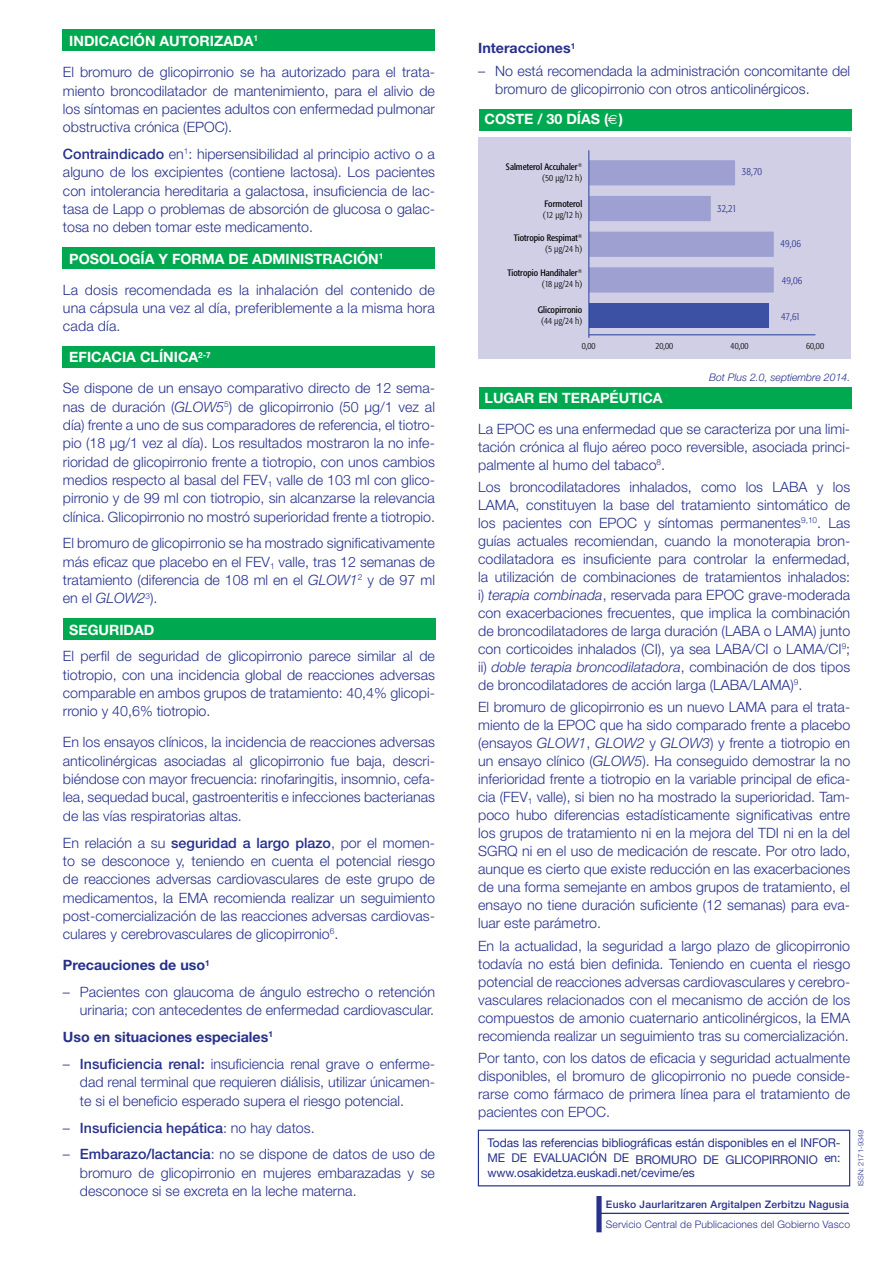
<style>
.page{position:relative;width:893px;height:1263px;background:#fff}
.page>*{position:absolute;margin:0;border:0;box-sizing:border-box;transform-origin:0 0}
.t1{font:300 14.25px/18px "Helvetica Neue";color:#27318b;text-align:justify}
.t2{font:700 14.25px "Helvetica Neue";color:#27318b}
.t3{font:700 14.25px "Helvetica Neue";color:#fff}
.t4{font:500 14.25px "Helvetica Neue";color:#27318b}
.t5{font:12px/16.5px "Helvetica Neue";letter-spacing:-.01em;color:#27318b}
.t6{font:italic 300 10.5px "Helvetica Neue";color:#27318b}
.t7{font:300 condensed 10.5px "Formata";color:#27318b}
.t8{font:300 10.35px "Helvetica Neue";letter-spacing:.01em;color:#27318b}
.t9{font:500 10.35px "Helvetica Neue";letter-spacing:.02em;color:#27318b}
.t10{font:condensed 9.3px/11.1px "Formata";color:#000;text-align:right}
.t11{font:300 condensed 9.3px "Formata";color:#000}
.t12{font:300 7.5px "Helvetica Neue";color:#27318b}
.s1{font-weight:700;color:#fff}
.s2{font-weight:500}
.s3{font-style:italic}
.s4{font-weight:300}
</style>
<div class="page">
<div style="left:479px;top:109px;width:372px;height:22px;background:#00a94f"></div>
<div style="left:479px;top:388px;width:372px;height:21px;background:#00a94f"></div>
<div style="left:63px;top:29px;width:372px;height:21px;background:#00a94f"></div>
<div style="left:63px;top:619px;width:372px;height:21px;background:#00a94f"></div>
<div style="left:62px;top:247px;width:373px;height:22px;background:#00a94f"></div>
<div style="left:63px;top:346px;width:372px;height:22px;background:#00a94f"></div>
<hr style="left:598px;top:1213px;width:251px;height:1px;background:#27318b">
<div style="left:596px;top:1196px;width:6px;height:36px;background:#27318b"></div>
<div style="left:478px;top:1130px;width:372px;height:56px;border:1px solid #27318b"></div>
<div style="left:478px;top:137px;width:373px;height:222px;background:#d0cfe6"></div>
<div style="left:589px;top:303px;width:180px;height:25px;background:#3c51a3"></div>
<svg style="left:590px;top:160px;width:184px;height:133px"></svg>
<hr style="left:589px;top:335px;width:226px;height:1px;background:#21409a">
<hr style="left:589px;top:150px;width:1px;height:188px;background:#21409a">
<p class="t1" style="left:63px;top:25px;width:374px;line-height:31px;text-indent:6px"><span class="s1">INDICACIÓN AUTORIZADA</span><sup>1<br></sup>El bromuro de glicopirronio se ha autorizado para el trata-</p>
<p class="t1" style="left:63px;top:81px;width:374px">miento broncodilatador de mantenimiento, para el alivio de los síntomas en pacientes adultos con enfermedad pulmonar obstructiva crónica (EPOC).</p>
<p class="t1" style="left:63px;top:145px;width:374px"><span class="s2">Contraindicado</span> en<sup>1</sup>: hipersensibilidad al principio activo o a alguno de los excipientes (contiene lactosa). Los pacientes con intolerancia hereditaria a galactosa, insuficiencia de lac&shy;tasa de Lapp o problemas de absorción de glucosa o galac&shy;tosa no deben tomar este medicamento.</p>
<p class="t1" style="left:63px;top:243px;width:374px;line-height:31px;text-indent:6px"><span class="s1">POSOLOGÍA Y FORMA DE ADMINISTRACIÓN</span><sup>1<br></sup>La dosis recomendada es la inhalación del contenido de</p>
<p class="t1" style="left:63px;top:298px;width:374px">una cápsula una vez al día, preferiblemente a la misma hora cada día.</p>
<p class="t1" style="left:63px;top:341px;width:374px;line-height:31px;text-indent:6px"><span class="s1">EFICACIA CLÍNICA</span><sup>2-7<br></sup>Se dispone de un ensayo comparativo directo de 12 sema-</p>
<p class="t1" style="left:63px;top:397px;width:374px">nas de duración (<span class="s3">GLOW5</span><sup>5</sup>) de glicopirronio (50 µg/1 vez al día) frente a uno de sus comparadores de referencia, el tiotro&shy;pio (18 µg/1 vez al día). Los resultados mostraron la no infe&shy;rioridad de glicopirronio frente a tiotropio, con unos cambios medios respecto al basal del FEV<sub>1</sub> valle de 103 ml con glico&shy;pirronio y de 99 ml con tiotropio, sin alcanzarse la relevancia clínica. Glicopirronio no mostró superioridad frente a tiotropio.</p>
<p class="t1" style="left:63px;top:534px;width:374px">El bromuro de glicopirronio se ha mostrado significativamente más eficaz que placebo en el FEV<sub>1</sub> valle, tras 12 semanas de tratamiento (diferencia de 108 ml en el <span class="s3">GLOW1</span><sup>2</sup> y de 97 ml en el <span class="s3">GLOW2</span><sup>3</sup>).</p>
<p class="t3" style="left:69px;top:621px;width:87px">SEGURIDAD</p>
<p class="t1" style="left:63px;top:647px;width:374px">El perfil de seguridad de glicopirronio parece similar al de tiotropio, con una incidencia global de reacciones adversas comparable en ambos grupos de tratamiento: 40,4% glicopi&shy;rronio y 40,6% tiotropio.</p>
<p class="t1" style="left:63px;top:733px;width:374px">En los ensayos clínicos, la incidencia de reacciones adversas anticolinérgicas asociadas al glicopirronio fue baja, descri&shy;biéndose con mayor frecuencia: rinofaringitis, insomnio, cefa&shy;lea, sequedad bucal, gastroenteritis e infecciones bacterianas de las vías respiratorias altas.</p>
<p class="t1" style="left:63px;top:833px;width:374px">En relación a su <span class="s2">seguridad a largo plazo</span>, por el momen&shy;to se desconoce y, teniendo en cuenta el potencial riesgo de reacciones adversas cardiovasculares de este grupo de medicamentos, la EMA recomienda realizar un seguimiento post-comercialización de las reacciones adversas cardiovas&shy;culares y cerebrovasculares de glicopirronio<sup>6</sup>.</p>
<p class="t2" style="left:63px;top:956px;width:148px">Precauciones de uso<sup>1</sup></p>
<p class="t1" style="left:63px;top:982px;width:374px;text-align:right">– Pacientes con glaucoma de ángulo estrecho o retención urinaria; con antecedentes de enfermedad cardiovascular.</p>
<p class="t2" style="left:63px;top:1028px;width:212px">Uso en situaciones especiales<sup>1</sup></p>
<p class="t1" style="left:80px;top:1054px;width:357px;text-indent:-17px">– <span class="s2">Insuficiencia renal:</span> insuficiencia renal grave o enferme&shy;dad renal terminal que requieren diálisis, utilizar únicamen&shy;te si el beneficio esperado supera el riesgo potencial.</p>
<p class="t4" style="left:63px;top:1119px;width:253px"><span class="s4">–</span> Insuficiencia hepática<span class="s4">: no hay datos.</span></p>
<p class="t1" style="left:80px;top:1145px;width:357px;text-indent:-17px">– <span class="s2">Embarazo/lactancia</span>: no se dispone de datos de uso de bromuro de glicopirronio en mujeres embarazadas y se desconoce si se excreta en la leche materna.</p>
<p class="t2" style="left:478px;top:40px;width:99px">Interacciones<sup>1</sup></p>
<p class="t1" style="left:495px;top:61px;width:357px;text-indent:-17px">– No está recomendada la administración concomitante del bromuro de glicopirronio con otros anticolinérgicos.</p>
<p class="t3" style="left:485px;top:111px;width:140px">COSTE / 30 DÍAS ( )</p>
<p class="t10" style="left:506px;top:162px;width:78px">Salmeterol Accuhaler<sup>® </sup><span class="s4">(50 µg/12 h)</span></p>
<p class="t7" style="left:742px;top:165px;width:22px">38,70</p>
<p class="t7" style="left:717px;top:202px;width:21px">32,21</p>
<p class="t10" style="left:544px;top:198px;width:39px">Formoterol</p>
<p class="t11" style="left:543px;top:209px;width:41px">(12 µg/12 h)</p>
<p class="t10" style="left:514px;top:232px;width:70px">Tiotropio Respimat<sup>® </sup><span class="s4">(5 µg/24 h)</span></p>
<p class="t10" style="left:507px;top:267px;width:76px">Tiotropio Handihaler<sup>® </sup><span class="s4">(18 µg/24 h)</span></p>
<p class="t10" style="left:538px;top:304px;width:46px">Glicopirronio</p>
<p class="t11" style="left:541px;top:315px;width:43px">(44 µg/24 h)</p>
<p class="t7" style="left:781px;top:237px;width:22px">49,06</p>
<p class="t7" style="left:782px;top:274px;width:22px">49,06</p>
<p class="t7" style="left:781px;top:310px;width:21px">47,61</p>
<p class="t11" style="left:582px;top:340px;width:15px">0,00</p>
<p class="t11" style="left:655px;top:340px;width:19px">20,00</p>
<p class="t11" style="left:730px;top:340px;width:20px">40,00</p>
<p class="t11" style="left:806px;top:340px;width:20px">60,00</p>
<p class="t6" style="left:709px;top:371px;width:143px">Bot Plus 2.0, septiembre 2014.</p>
<p class="t3" style="left:485px;top:389px;width:180px">LUGAR EN TERAPÉUTICA</p>
<p class="t1" style="left:478px;top:419px;width:374px">La EPOC es una enfermedad que se caracteriza por una limi&shy;tación crónica al flujo aéreo poco reversible, asociada princi&shy;palmente al humo del tabaco<sup>8</sup>.</p>
<p class="t1" style="left:478px;top:478px;width:374px">Los broncodilatadores inhalados, como los LABA y los LAMA, constituyen la base del tratamiento sintomático de los pacientes con EPOC y síntomas permanentes<sup>9,10</sup>. Las guías actuales recomiendan, cuando la monoterapia bron&shy;codilatadora es insuficiente para controlar la enfermedad, la utilización de combinaciones de tratamientos inhalados: i) <span class="s3">terapia combinada</span>, reservada para EPOC grave-moderada con exacerbaciones frecuentes, que implica la combinación de broncodilatadores de larga duración (LABA o LAMA) junto con corticoides inhalados (CI), ya sea LABA/CI o LAMA/CI<sup>9</sup>; ii) <span class="s3">doble terapia broncodilatadora</span>, combinación de dos tipos de broncodilatadores de acción larga (LABA/LAMA)<sup>9</sup>.</p>
<p class="t1" style="left:478px;top:698px;width:374px">El bromuro de glicopirronio es un nuevo LAMA para el trata&shy;miento de la EPOC que ha sido comparado frente a placebo (ensayos <span class="s3">GLOW1</span>, <span class="s3">GLOW2</span> y <span class="s3">GLOW3</span>) y frente a tiotropio en un ensayo clínico (<span class="s3">GLOW5</span>). Ha conseguido demostrar la no inferioridad frente a tiotropio en la variable principal de efica&shy;cia (FEV<sub>1</sub> valle), si bien no ha mostrado la superioridad. Tam&shy;poco hubo diferencias estadísticamente significativas entre los grupos de tratamiento ni en la mejora del TDI ni en la del SGRQ ni en el uso de medicación de rescate. Por otro lado, aunque es cierto que existe reducción en las exacerbaciones de una forma semejante en ambos grupos de tratamiento, el ensayo no tiene duración suficiente (12 semanas) para eva&shy;luar este parámetro.</p>
<p class="t1" style="left:478px;top:936px;width:374px">En la actualidad, la seguridad a largo plazo de glicopirronio todavía no está bien definida. Teniendo en cuenta el riesgo potencial de reacciones adversas cardiovasculares y cerebro&shy;vasculares relacionados con el mecanismo de acción de los compuestos de amonio cuaternario anticolinérgicos, la EMA recomienda realizar un seguimiento tras su comercialización.</p>
<p class="t1" style="left:478px;top:1048px;width:374px">Por tanto, con los datos de eficacia y seguridad actualmente disponibles, el bromuro de glicopirronio no puede conside&shy;rarse como fármaco de primera línea para el tratamiento de pacientes con EPOC.</p>
<p class="t5" style="left:487px;top:1135px;width:354px">Todas las referencias bibliográficas están disponibles en el INFOR-<br>ME DE EVALUACIÓN DE BROMURO DE GLICOPIRRONIO en:</p>
<p class="t5" style="left:487px;top:1165px;width:209px">www.osakidetza.euskadi.net/cevime/es</p>
<p class="t9" style="left:606px;top:1198px;width:245px">Eusko Jaurlaritzaren Argitalpen Zerbitzu Nagusia</p>
<p class="t8" style="left:606px;top:1218px;width:246px">Servicio Central de Publicaciones del Gobierno Vasco</p>
<p class="t12" style="left:856px;top:1186px;width:58px;rotate:-90deg">ISSN: 2171-9349</p>
</div>
